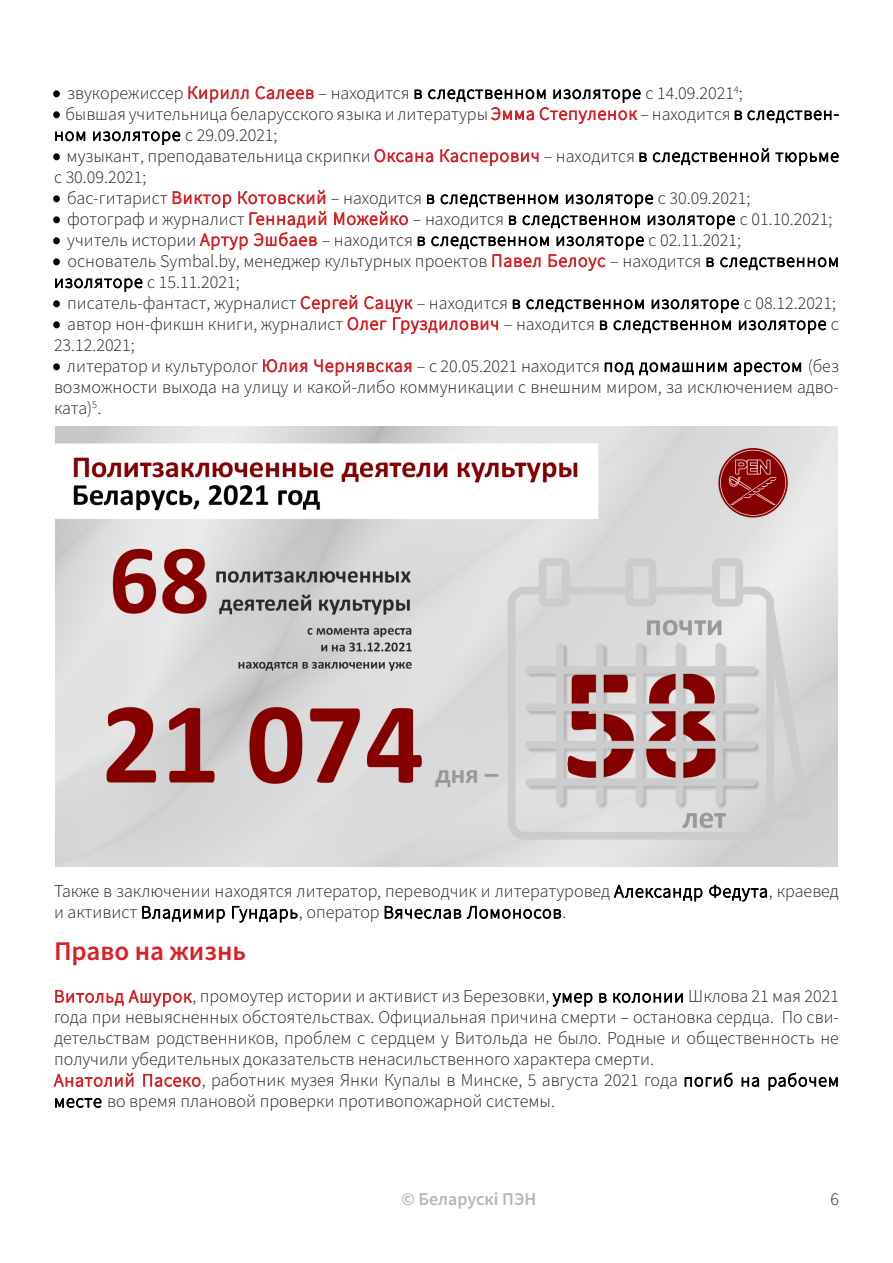
<style>
.page{position:relative;width:893px;height:1263px;background:#fff}
.page>*{position:absolute;margin:0;border:0;box-sizing:border-box;transform-origin:0 0}
.t1{font:27px "Source Sans Variable";letter-spacing:.025em;color:#db1f25}
.t2{font:18px/21px "Source Sans Variable";letter-spacing:.005em;color:#231f20}
.t3{font:18px "Source Sans Variable";letter-spacing:.045em;color:#231f20}
.t4{font:18px "Source Sans Variable";letter-spacing:.05em;color:#231f20}
.t5{font:18px "Source Sans Variable";letter-spacing:.03em;color:#b6b6b4}
.s1{color:#000}
.s2{color:#db1f25}
</style>
<div class="page">
<img style="left:55px;top:426px;width:783px;height:440px">
<p class="t4" style="left:54px;top:82px;width:690px"><span class="s1">•</span> звукорежиссер <span class="s2">Кирилл Салеев</span> – находится <span class="s1">в следственном изоляторе</span> с 14.09.2021<sup>4</sup>;</p>
<p class="t2" style="left:54px;top:103px;width:786px"><span class="s1">•</span> бывшая учительница беларусского языка и литературы <span class="s2">Эмма Степуленок</span> – находится <span class="s1">в следствен&shy;ном изоляторе</span> с 29.09.2021;</p>
<p class="t2" style="left:54px;top:145px;width:786px"><span class="s1">•</span> музыкант, преподавательница скрипки <span class="s2">Оксана Касперович</span> – находится <span class="s1">в следственной тюрьме </span>с 30.09.2021;</p>
<p class="t3" style="left:54px;top:187px;width:698px"><span class="s1">•</span> бас-гитарист <span class="s2">Виктор Котовский</span> – находится <span class="s1">в следственном изоляторе</span> с 30.09.2021;</p>
<p class="t3" style="left:54px;top:208px;width:780px"><span class="s1">•</span> фотограф и журналист <span class="s2">Геннадий Можейко</span> – находится <span class="s1">в следственном изоляторе</span> с 01.10.2021;</p>
<p class="t3" style="left:54px;top:229px;width:688px"><span class="s1">•</span> учитель истории <span class="s2">Артур Эшбаев</span> – находится <span class="s1">в следственном изоляторе</span> с 02.11.2021;</p>
<p class="t2" style="left:54px;top:250px;width:786px"><span class="s1">•</span> основатель Symbal.by, менеджер культурных проектов <span class="s2">Павел Белоус</span> – находится <span class="s1">в следственном изоляторе</span> с 15.11.2021;</p>
<p class="t2" style="left:54px;top:292px;width:783px"><span class="s1">•</span> писатель-фантаст, журналист <span class="s2">Сергей Сацук</span> – находится <span class="s1">в следственном изоляторе</span> с 08.12.2021;</p>
<p class="t2" style="left:54px;top:313px;width:786px"><span class="s1">•</span> автор нон-фикшн книги, журналист <span class="s2">Олег Груздилович</span> – находится <span class="s1">в следственном изоляторе</span> с<br>23.12.2021;</p>
<p class="t2" style="left:54px;top:355px;width:786px;text-align:justify"><span class="s1">•</span> литератор и культуролог <span class="s2">Юлия Чернявская</span> – с 20.05.2021 находится <span class="s1">под домашним арестом</span> (без возможности выхода на улицу и какой-либо коммуникации с внешним миром, за исключением адво&shy;ката)<sup>5</sup>.</p>
<p class="t2" style="left:54px;top:881px;width:786px">Также в заключении находятся литератор, переводчик и литературовед <span class="s1">Александр Федута</span>, краевед и активист <span class="s1">Владимир Гундарь</span>, оператор <span class="s1">Вячеслав Ломоносов</span>.</p>
<p class="t1" style="left:54px;top:935px;width:193px">Право на жизнь</p>
<p class="t2" style="left:54px;top:986px;width:786px;text-align:justify"><span class="s2">Витольд Ашурок</span>, промоутер истории и активист из Березовки, <span class="s1">умер в колонии</span> Шклова 21 мая 2021 года при невыясненных обстоятельствах. Официальная причина смерти – остановка сердца. По сви&shy;детельствам родственников, проблем с сердцем у Витольда не было. Родные и общественность не получили убедительных доказательств ненасильственного характера смерти.</p>
<p class="t2" style="left:54px;top:1070px;width:786px"><span class="s2">Анатолий Пасеко</span>, работник музея Янки Купалы в Минске, 5 августа 2021 года <span class="s1">погиб на рабочем месте</span> во время плановой проверки противопожарной системы.</p>
<p class="t5" style="left:401px;top:1188px;width:136px">© Беларускі ПЭН</p>
<p class="t2" style="left:830px;top:1189px;width:10px">6</p>
</div>
